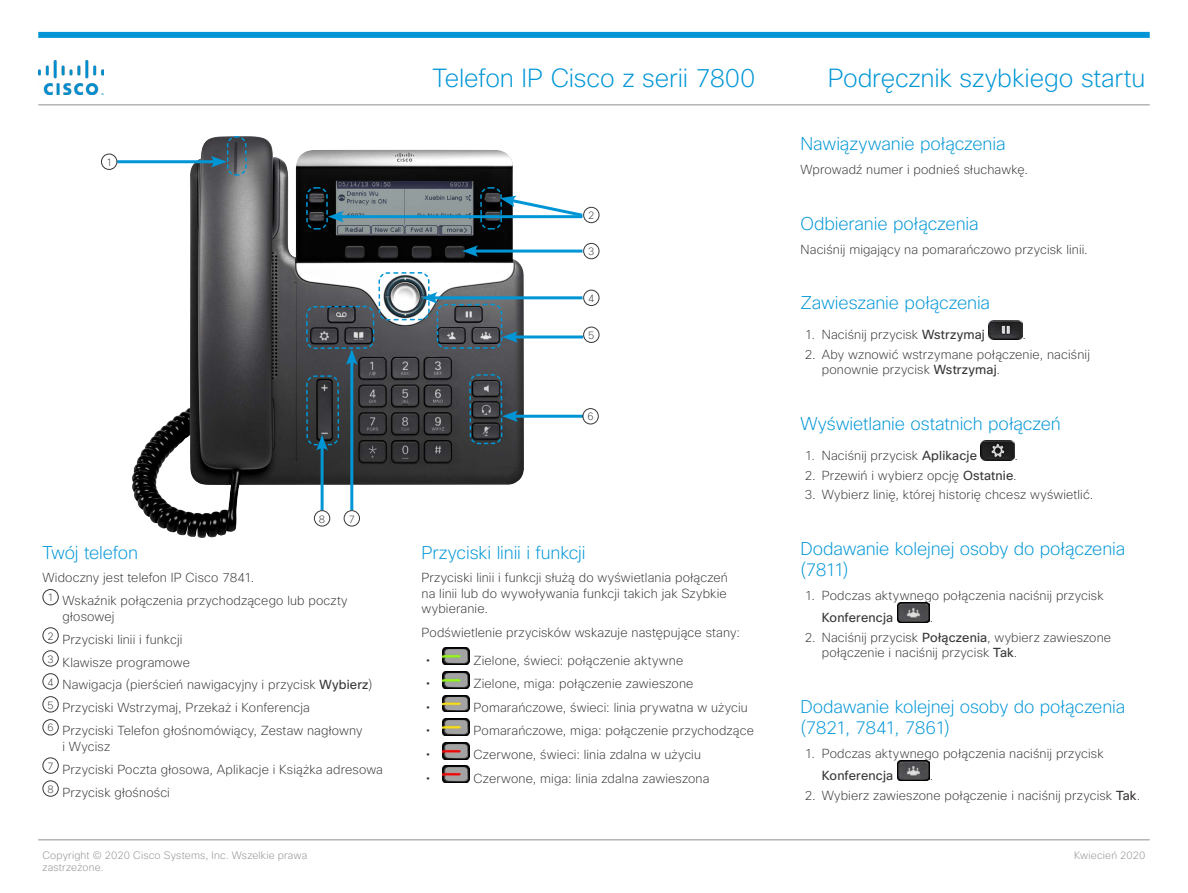
<style>
.page{position:relative;width:1188px;height:893px;background:#fff}
.page>*{position:absolute;margin:0;border:0;box-sizing:border-box;transform-origin:0 0}
.t1{font:200 25.5px "Cisco Sans";letter-spacing:-.005em;color:#0096d6}
.title__2_in__chapte{font:200 18px/21.6px "Cisco Sans";letter-spacing:-.005em;color:#0096d6}
.p__1{font:200 12.75px/15.3px "Cisco Sans";letter-spacing:.01em;color:#393636}
.Only_one_step{font:200 12.75px "Cisco Sans";letter-spacing:.01em;color:#393636}
.t2{font:200 10.5px "Cisco Sans";letter-spacing:.015em;color:#918f90}
.p__1-2{font:200 10.5px "Cisco Sans";color:#393636}
.s1{font-weight:400}
</style>
<div class="page">
<div style="left:38px;top:32px;width:1112px;height:6px;background:#0096d6"></div>
<hr style="left:38px;top:104px;width:1112px;height:1px;background:#918f90">
<hr style="left:38px;top:839px;width:1112px;height:1px;background:#918f90">
<img style="left:38px;top:61px;width:65px;height:33px">
<div style="left:43px;top:589px;width:16px;height:16px;border:1px solid #393636;border-radius:50%"></div>
<div style="left:43px;top:627px;width:16px;height:16px;border:1px solid #393636;border-radius:50%"></div>
<div style="left:43px;top:650px;width:16px;height:16px;border:1px solid #393636;border-radius:50%"></div>
<div style="left:43px;top:673px;width:16px;height:16px;border:1px solid #393636;border-radius:50%"></div>
<div style="left:43px;top:696px;width:16px;height:16px;border:1px solid #393636;border-radius:50%"></div>
<div style="left:43px;top:719px;width:16px;height:16px;border:1px solid #393636;border-radius:50%"></div>
<div style="left:43px;top:757px;width:16px;height:17px;border:1px solid #393636;border-radius:50%"></div>
<div style="left:43px;top:780px;width:16px;height:17px;border:1px solid #393636;border-radius:50%"></div>
<img style="left:443px;top:648px;width:27px;height:17px">
<img style="left:443px;top:671px;width:27px;height:17px">
<img style="left:443px;top:695px;width:27px;height:17px">
<img style="left:443px;top:719px;width:27px;height:16px">
<img style="left:443px;top:742px;width:27px;height:17px">
<img style="left:443px;top:766px;width:27px;height:17px">
<img style="left:989px;top:320px;width:33px;height:19px">
<img style="left:981px;top:441px;width:34px;height:19px">
<img style="left:897px;top:603px;width:33px;height:19px">
<img style="left:897px;top:761px;width:33px;height:19px">
<img style="left:130px;top:136px;width:394px;height:402px">
<hr style="left:117px;top:160px;width:99px;height:3px;background:#0096d6">
<svg style="left:211px;top:136px;width:36px;height:40px"></svg>
<div style="left:101px;top:154px;width:16px;height:16px;border:1px solid #393636;border-radius:50%"></div>
<hr style="left:338px;top:215px;width:245px;height:3px;background:#0096d6">
<div style="left:583px;top:207px;width:16px;height:16px;border:1px solid #393636;border-radius:50%"></div>
<hr style="left:473px;top:250px;width:110px;height:3px;background:#0096d6">
<svg style="left:462px;top:245px;width:16px;height:12px"></svg>
<div style="left:583px;top:243px;width:16px;height:16px;border:1px solid #393636;border-radius:50%"></div>
<hr style="left:432px;top:296px;width:151px;height:3px;background:#0096d6">
<div style="left:583px;top:290px;width:16px;height:16px;border:1px solid #393636;border-radius:50%"></div>
<hr style="left:512px;top:335px;width:71px;height:3px;background:#0096d6">
<div style="left:583px;top:327px;width:16px;height:16px;border:1px solid #393636;border-radius:50%"></div>
<hr style="left:512px;top:415px;width:71px;height:3px;background:#0096d6">
<div style="left:583px;top:408px;width:16px;height:16px;border:1px solid #393636;border-radius:50%"></div>
<hr style="left:350px;top:359px;width:3px;height:151px;background:#0096d6">
<div style="left:344px;top:510px;width:16px;height:16px;border:1px solid #393636;border-radius:50%"></div>
<hr style="left:321px;top:445px;width:3px;height:65px;background:#0096d6">
<div style="left:314px;top:510px;width:16px;height:16px;border:1px solid #393636;border-radius:50%"></div>
<svg style="left:305px;top:186px;width:39px;height:44px"></svg>
<svg style="left:480px;top:186px;width:106px;height:44px"></svg>
<svg style="left:305px;top:271px;width:213px;height:94px"></svg>
<svg style="left:469px;top:373px;width:49px;height:72px"></svg>
<svg style="left:305px;top:375px;width:35px;height:76px"></svg>
<p class="p__1-2" style="left:106px;top:155px;width:8px">1</p>
<p class="p__1-2" style="left:319px;top:512px;width:8px">8</p>
<p class="p__1-2" style="left:349px;top:512px;width:8px">7</p>
<p class="title__2_in__chapte" style="left:43px;top:542px;width:97px">Twój telefon</p>
<p class="p__1" style="left:43px;top:571px;width:213px">Widoczny jest telefon IP Cisco 7841.</p>
<p class="p__1-2" style="left:47px;top:591px;width:8px">1</p>
<p class="p__1" style="left:63px;top:594px;width:287px">Wskaźnik połączenia przychodzącego lub poczty głosowej</p>
<p class="p__1-2" style="left:47px;top:629px;width:8px">2</p>
<p class="p__1" style="left:63px;top:632px;width:121px">Przyciski linii i funkcji</p>
<p class="p__1-2" style="left:47px;top:652px;width:8px">3</p>
<p class="p__1" style="left:63px;top:655px;width:129px">Klawisze programowe</p>
<p class="p__1-2" style="left:47px;top:675px;width:8px">4</p>
<p class="p__1" style="left:63px;top:678px;width:312px">Nawigacja (pierścień nawigacyjny i przycisk <span class="s1">Wybierz</span>)</p>
<p class="p__1-2" style="left:47px;top:698px;width:8px">5</p>
<p class="p__1" style="left:63px;top:701px;width:249px">Przyciski Wstrzymaj, Przekaż i Konferencja</p>
<p class="p__1-2" style="left:47px;top:721px;width:8px">6</p>
<p class="p__1" style="left:63px;top:724px;width:302px">Przyciski Telefon głośnomówiący, Zestaw nagłowny i Wycisz</p>
<p class="p__1-2" style="left:47px;top:759px;width:8px">7</p>
<p class="p__1" style="left:63px;top:762px;width:322px">Przyciski Poczta głosowa, Aplikacje i Książka adresowa</p>
<p class="p__1-2" style="left:47px;top:782px;width:8px">8</p>
<p class="p__1" style="left:63px;top:785px;width:109px">Przycisk głośności</p>
<h1 class="t1" style="left:433px;top:62px;width:324px">Telefon IP Cisco z serii 7800</h1>
<h1 class="t1" style="left:828px;top:62px;width:319px">Podręcznik szybkiego startu</h1>
<p class="p__1-2" style="left:588px;top:209px;width:8px">2</p>
<p class="p__1-2" style="left:588px;top:245px;width:8px">3</p>
<p class="p__1-2" style="left:588px;top:291px;width:8px">4</p>
<p class="p__1-2" style="left:588px;top:328px;width:8px">5</p>
<p class="p__1-2" style="left:587px;top:410px;width:8px">6</p>
<p class="title__2_in__chapte" style="left:422px;top:542px;width:166px">Przyciski linii i funkcji</p>
<p class="p__1" style="left:422px;top:571px;width:308px;text-align:justify">Przyciski linii i funkcji służą do wyświetlania połączeń na linii lub do wywoływania funkcji takich jak Szybkie wybieranie.</p>
<p class="p__1" style="left:422px;top:625px;width:320px">Podświetlenie przycisków wskazuje następujące stany:</p>
<p class="p__1" style="left:474px;top:653px;width:211px">Zielone, świeci: połączenie aktywne</p>
<p class="p__1" style="left:474px;top:676px;width:222px">Zielone, miga: połączenie zawieszone</p>
<p class="p__1" style="left:474px;top:700px;width:276px">Pomarańczowe, świeci: linia prywatna w użyciu</p>
<p class="p__1" style="left:474px;top:724px;width:282px">Pomarańczowe, miga: połączenie przychodzące</p>
<p class="p__1" style="left:474px;top:747px;width:229px">Czerwone, świeci: linia zdalna w użyciu</p>
<p class="p__1" style="left:474px;top:771px;width:237px">Czerwone, miga: linia zdalna zawieszona</p>
<p class="title__2_in__chapte" style="left:801px;top:134px;width:207px">Nawiązywanie połączenia</p>
<p class="Only_one_step" style="left:801px;top:161px;width:229px">Wprowadź numer i podnieś słuchawkę.</p>
<p class="title__2_in__chapte" style="left:801px;top:213px;width:180px">Odbieranie połączenia</p>
<p class="Only_one_step" style="left:801px;top:241px;width:289px">Naciśnij migający na pomarańczowo przycisk linii.</p>
<p class="title__2_in__chapte" style="left:801px;top:293px;width:191px">Zawieszanie połączenia</p>
<p class="p__1" style="left:805px;top:328px;width:182px">1. Naciśnij przycisk <span class="s1">Wstrzymaj</span></p>
<p class="p__1" style="left:1022px;top:328px;width:5px">.</p>
<p class="p__1" style="left:822px;top:347px;width:270px;text-indent:-17px">2. Aby wznowić wstrzymane połączenie, naciśnij ponownie przycisk <span class="s1">Wstrzymaj</span>.</p>
<p class="title__2_in__chapte" style="left:801px;top:413px;width:262px">Wyświetlanie ostatnich połączeń</p>
<p class="p__1" style="left:805px;top:448px;width:174px">1. Naciśnij przycisk <span class="s1">Aplikacje</span></p>
<p class="p__1" style="left:1015px;top:448px;width:5px">.</p>
<p class="p__1" style="left:805px;top:468px;width:214px">2. Przewiń i wybierz opcję <span class="s1">Ostatnie</span>.</p>
<p class="p__1" style="left:805px;top:487px;width:290px">3. Wybierz linię, której historię chcesz wyświetlić.</p>
<p class="title__2_in__chapte" style="left:801px;top:538px;width:326px">Dodawanie kolejnej osoby do połączenia (7811)</p>
<p class="p__1" style="left:822px;top:585px;width:283px;line-height:22px;text-indent:-17px">1. Podczas aktywnego połączenia naciśnij przycisk<br><span class="s1">Konferencja</span></p>
<p class="p__1" style="left:930px;top:610px;width:5px">.</p>
<p class="p__1" style="left:822px;top:630px;width:291px;text-indent:-17px">2. Naciśnij przycisk <span class="s1">Połączenia</span>, wybierz zawieszone połączenie i naciśnij przycisk <span class="s1">Tak</span>.</p>
<p class="title__2_in__chapte" style="left:801px;top:696px;width:326px">Dodawanie kolejnej osoby do połączenia (7821, 7841, 7861)</p>
<p class="p__1" style="left:822px;top:743px;width:283px;line-height:21.9px;text-indent:-17px">1. Podczas aktywnego połączenia naciśnij przycisk<br><span class="s1">Konferencja</span></p>
<p class="p__1" style="left:930px;top:768px;width:5px">.</p>
<p class="p__1" style="left:805px;top:788px;width:337px">2. Wybierz zawieszone połączenie i naciśnij przycisk <span class="s1">Tak</span>.</p>
<p class="t2" style="left:43px;top:848px;width:266px">Copyright © 2020 Cisco Systems, Inc. Wszelkie prawa</p>
<p class="t2" style="left:1074px;top:848px;width:73px">Kwiecień 2020</p>
<p class="t2" style="left:43px;top:861px;width:63px">zastrzeżone.</p>
</div>
